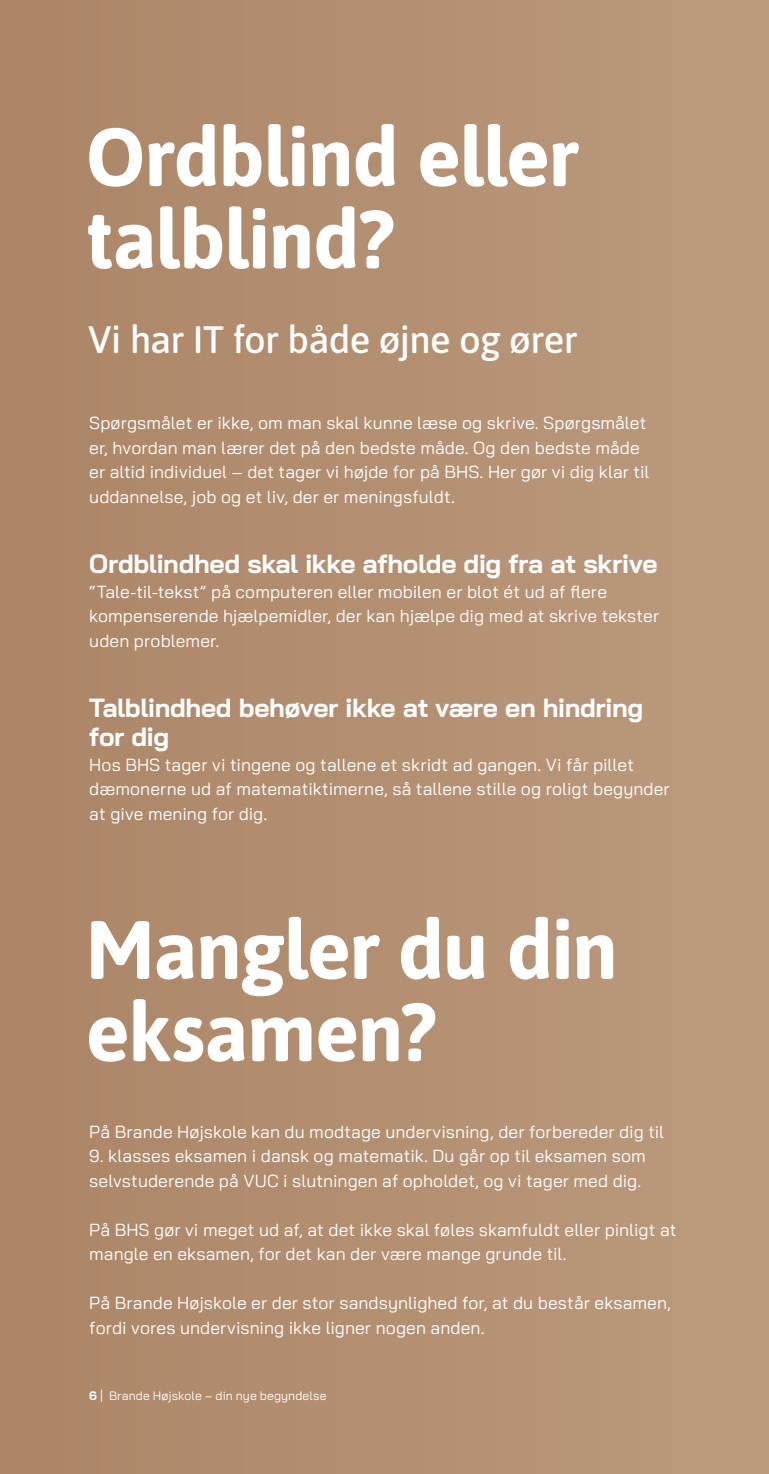
<style>
.page{position:relative;width:769px;height:1474px;background:#fff}
.page>*{position:absolute;margin:0;border:0;box-sizing:border-box;transform-origin:0 0}
.t1{font:700 82.25px/82.2px "Asap";letter-spacing:-.02em;color:#fff}
.t2{font:500 38.15px "Asap";letter-spacing:-.015em;color:#fff}
.t3{font:700 26.25px/29.8px "Bai Jamjuree";letter-spacing:-.015em;color:#fff}
.t4{font:17.5px/24.5px "Bai Jamjuree";letter-spacing:.005em;color:#fff}
.t5{font:12.25px "Bai Jamjuree";letter-spacing:.01em;color:#fff}
.s1{font-weight:700}
</style>
<div class="page">
<div style="left:0;top:0;width:769px;height:1473px;background:#b38f72"></div>
<h1 class="t1" style="left:86px;top:122px;width:494px">Ordblind eller talblind?</h1>
<h2 class="t2" style="left:88px;top:324px;width:491px">Vi har IT for både øjne og ører</h2>
<p class="t4" style="left:89px;top:411px;width:561px">Spørgsmålet er ikke, om man skal kunne læse og skrive. Spørgsmålet er, hvordan man lærer det på den bedste måde. Og den bedste måde er altid individuel – det tager vi højde for på BHS. Her gør vi dig klar til uddannelse, job og et liv, der er meningsfuldt.</p>
<h3 class="t3" style="left:89px;top:550px;width:570px">Ordblindhed skal ikke afholde dig fra at skrive</h3>
<p class="t4" style="left:89px;top:579px;width:571px">“Tale-til-tekst” på computeren eller mobilen er blot ét ud af flere kompenserende hjælpemidler, der kan hjælpe dig med at skrive tekster uden problemer.</p>
<h3 class="t3" style="left:89px;top:694px;width:556px">Talblindhed behøver ikke at være en hindring for dig</h3>
<p class="t4" style="left:89px;top:753px;width:582px">Hos BHS tager vi tingene og tallene et skridt ad gangen. Vi får pillet dæmonerne ud af matematiktimerne, så tallene stille og roligt begynder at give mening for dig.</p>
<h1 class="t1" style="left:86px;top:915px;width:534px">Mangler du din eksamen?</h1>
<p class="t4" style="left:89px;top:1119px;width:576px">På Brande Højskole kan du modtage undervisning, der forbereder dig til</p>
<p class="t4" style="left:89px;top:1144px;width:558px">9. klasses eksamen i dansk og matematik. Du går op til eksamen som selvstuderende på VUC i slutningen af opholdet, og vi tager med dig.</p>
<p class="t4" style="left:89px;top:1217px;width:589px">På BHS gør vi meget ud af, at det ikke skal føles skamfuldt eller pinligt at mangle en eksamen, for det kan der være mange grunde til.</p>
<p class="t4" style="left:89px;top:1291px;width:583px">På Brande Højskole er der stor sandsynlighed for, at du består eksamen, fordi vores undervisning ikke ligner nogen anden.</p>
<p class="t5" style="left:89px;top:1385px;width:239px"><span class="s1">6</span> | Brande Højskole ‐ din nye begyndelse</p>
</div>
